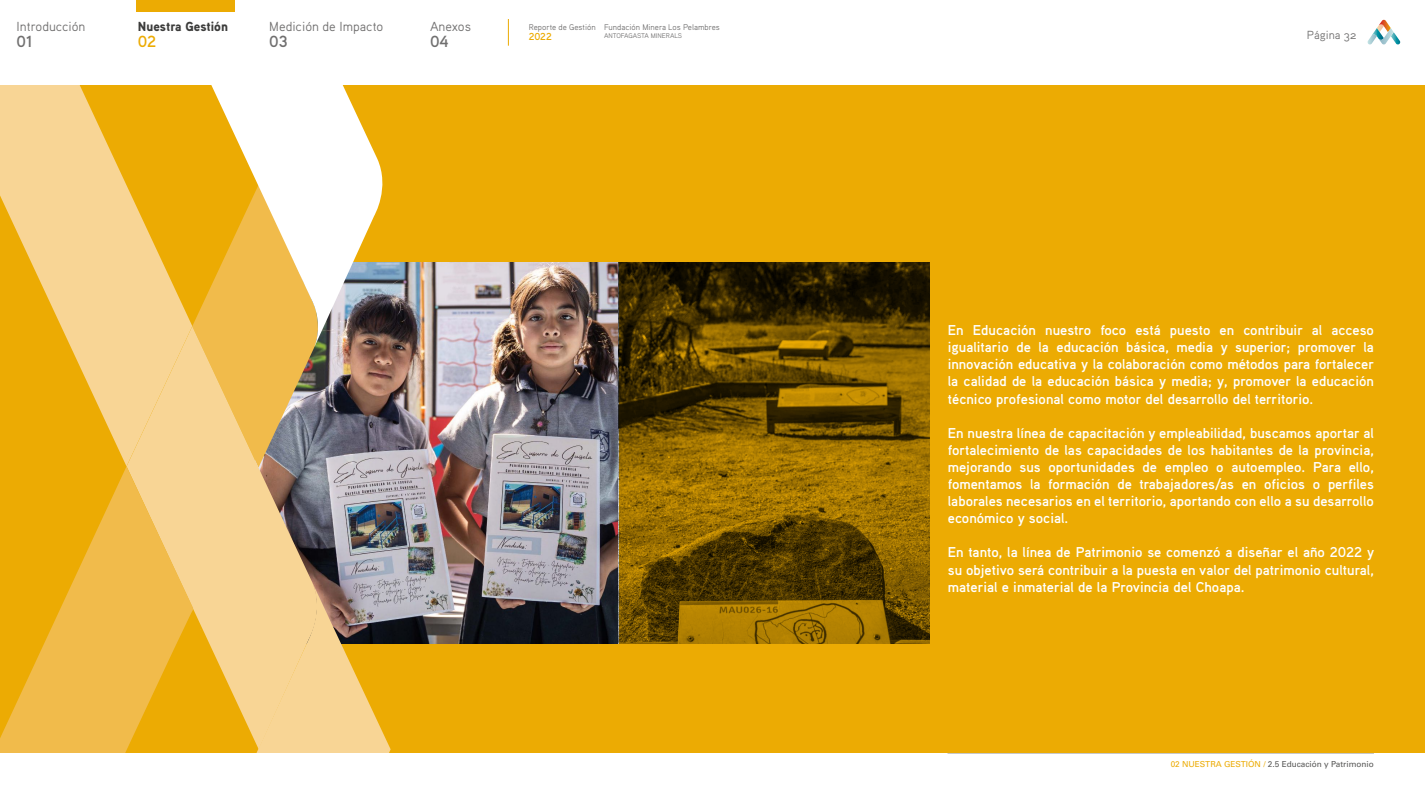
<style>
.page{position:relative;width:1425px;height:808px;background:#fff}
.page>*{position:absolute;margin:0;border:0;box-sizing:border-box;transform-origin:0 0}
.t1{font:700 16.12px "Aaux Pro";color:#706f6f}
.t2{font:700 16.12px "Aaux Pro";color:#ecab03}
.t3{font:700 14.25px/17.1px "Aaux Pro";color:#fff;text-align:justify}
.t4{font:13.12px "Aaux Pro Regular OSF";color:#706f6f}
.t5{font:900 13.12px "Aaux Pro";color:#3c3c3b}
.t6{font:11.7px "Aaux Pro Regular OSF";color:#706f6f}
.t7{font:700 10.12px "Aaux Pro";color:#ecab03}
.t8{font:8.25px "Aaux Pro Regular OSF";color:#706f6f}
.t9{font:8.25px "Univers LT Std";color:#575756}
.t10{font:6.75px "Aaux Pro Regular OSF";color:#706f6f}
.s1{color:#ecab03}
</style>
<div class="page">
<svg style="left:1367px;top:20px;width:33px;height:24px"></svg>
<svg style="left:508px;top:19px;width:1px;height:27px"></svg>
<div style="left:136px;top:0;width:99px;height:12px;background:#ecab03"></div>
<div style="left:0;top:86px;width:1424px;height:667px;background:#ecab03"></div>
<img style="left:325px;top:263px;width:294px;height:381px">
<svg style="left:192px;top:348px;width:133px;height:267px;background:#cfb07a"></svg>
<svg style="left:112px;top:466px;width:81px;height:287px;fill:#f1bb4b"></svg>
<svg style="left:1px;top:498px;width:111px;height:255px;fill:#f1bb4b"></svg>
<svg style="left:1px;top:86px;width:191px;height:380px;fill:#f8d595"></svg>
<svg style="left:196px;top:582px;width:194px;height:171px"></svg>
<svg style="left:192px;top:86px;width:198px;height:262px"></svg>
<svg style="left:619px;top:263px;width:310px;height:381px;background:#6d4f00"></svg>
<p class="t4" style="left:17px;top:18px;width:70px">Introducción</p>
<p class="t5" style="left:138px;top:18px;width:92px">Nuestra Gestión</p>
<p class="t4" style="left:269px;top:18px;width:116px">Medición de Impacto</p>
<p class="t4" style="left:430px;top:18px;width:42px">Anexos</p>
<p class="t1" style="left:17px;top:31px;width:18px">01</p>
<p class="t2" style="left:138px;top:31px;width:20px">02</p>
<p class="t1" style="left:269px;top:31px;width:20px">03</p>
<p class="t1" style="left:430px;top:31px;width:20px">04</p>
<p class="t8" style="left:529px;top:22px;width:68px">Reporte de Gestión</p>
<p class="t7" style="left:529px;top:30px;width:24px">2022</p>
<p class="t8" style="left:604px;top:22px;width:117px">Fundación Minera Los Pelambres</p>
<p class="t10" style="left:604px;top:32px;width:80px">ANTOFAGASTA MINERALS</p>
<p class="t6" style="left:1306px;top:27px;width:51px">Página 32</p>
<p class="t3" style="left:947px;top:321px;width:428px">En Educación nuestro foco está puesto en contribuir al acceso igualitario de la educación básica, media y superior; promover la innovación educativa y la colaboración como métodos para fortalecer la calidad de la educación básica y media; y, promover la educación técnico profesional como motor del desarrollo del territorio.</p>
<p class="t3" style="left:947px;top:424px;width:427px">En nuestra línea de capacitación y empleabilidad, buscamos aportar al fortalecimiento de las capacidades de los habitantes de la provincia, mejorando sus oportunidades de empleo o autoempleo. Para ello, fomentamos la formación de trabajadores/as en oficios o perfiles laborales necesarios en el territorio, aportando con ello a su desarrollo económico y social.</p>
<p class="t3" style="left:947px;top:543px;width:428px">En tanto, la línea de Patrimonio se comenzó a diseñar el año 2022 y su objetivo será contribuir a la puesta en valor del patrimonio cultural, material e inmaterial de la Provincia del Choapa.</p>
<p class="t9" style="left:1170px;top:759px;width:205px"><span class="s1">02 NUESTRA GESTIÓN /</span> 2.5 Educación y Patrimonio</p>
</div>
